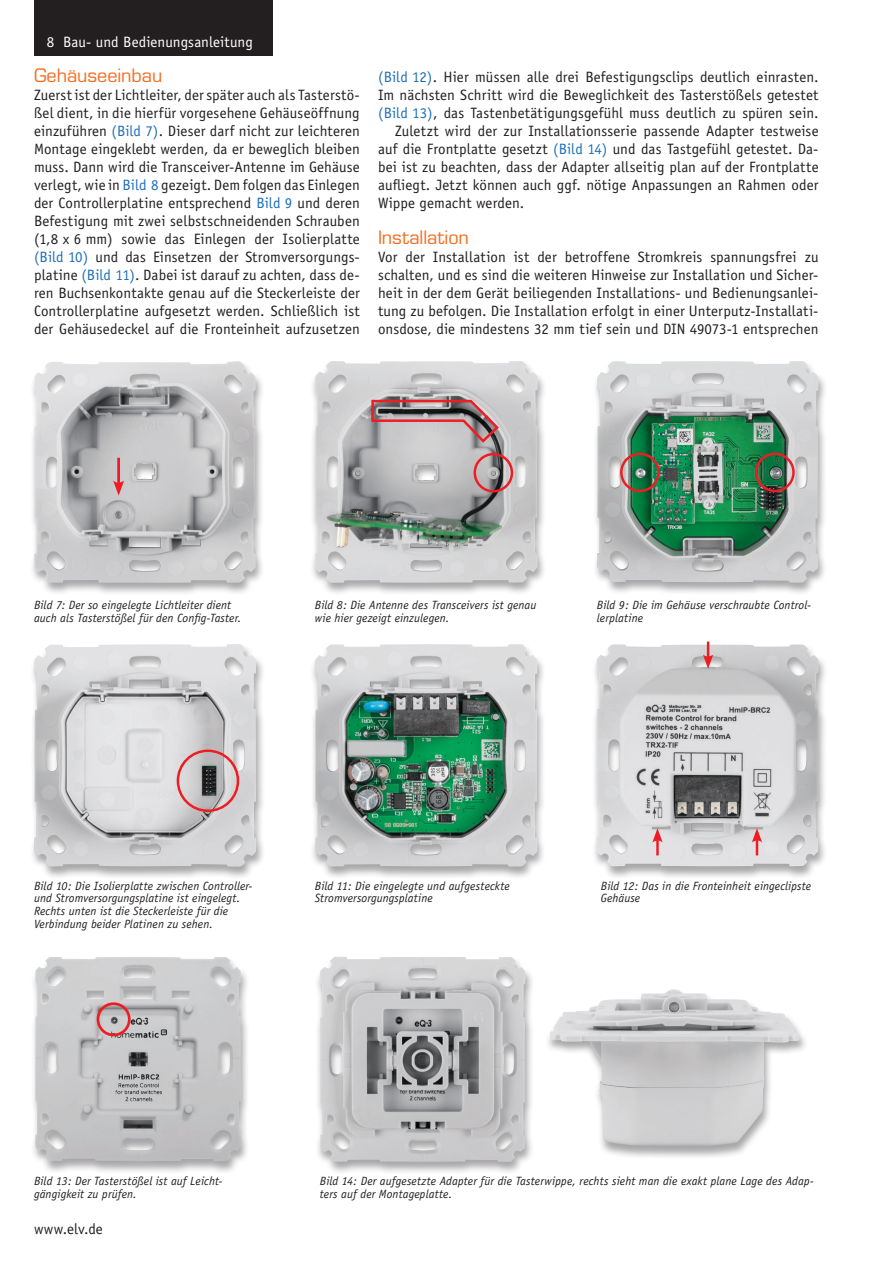
<style>
.page{position:relative;width:893px;height:1263px;background:#fff}
.page>*{position:absolute;margin:0;border:0;box-sizing:border-box;transform-origin:0 0}
.t1{font:18px "Eurostile";color:#f36e21}
.t2{font:15px/18px "Officina Sans";letter-spacing:.005em;color:#231f20;text-align:justify}
.t3{font:15px "Officina Sans";letter-spacing:.005em;color:#fff}
.t4{font:italic 12px/12.8px "Officina Sans";letter-spacing:.01em;color:#231f20}
.s1{color:#1f6fb8}
</style>
<div class="page">
<div style="left:34px;top:0;width:238px;height:55px;background:#231f20"></div>
<div style="left:592px;top:644px;width:236px;height:235px;background:#231f20;opacity:.4"></div>
<img style="left:596px;top:644px;width:223px;height:222px">
<div style="left:592px;top:361px;width:236px;height:235px;background:#231f20;opacity:.4"></div>
<img style="left:597px;top:361px;width:222px;height:222px">
<div style="left:545px;top:989px;width:264px;height:170px;background:#231f20;opacity:.4"></div>
<img style="left:550px;top:989px;width:249px;height:157px">
<div style="left:31px;top:956px;width:219px;height:218px;background:#231f20;opacity:.4"></div>
<img style="left:35px;top:957px;width:206px;height:204px">
<div style="left:97px;top:1002px;width:34px;height:34px;border:3px solid #ee1d23;border-radius:50%"></div>
<div style="left:315px;top:956px;width:219px;height:219px;background:#231f20;opacity:.4"></div>
<img style="left:320px;top:957px;width:205px;height:205px">
<div style="left:29px;top:644px;width:236px;height:236px;background:#231f20;opacity:.4"></div>
<img style="left:34px;top:644px;width:222px;height:223px">
<div style="left:310px;top:644px;width:237px;height:236px;background:#231f20;opacity:.4"></div>
<img style="left:315px;top:644px;width:222px;height:222px">
<div style="left:177px;top:749px;width:62px;height:63px;border:3px solid #ee1d23;border-radius:50%"></div>
<svg style="left:703px;top:641px;width:10px;height:28px"></svg>
<hr style="left:656px;top:838px;width:3px;height:17px;background:#ee1d23">
<svg style="left:652px;top:828px;width:11px;height:14px"></svg>
<svg style="left:752px;top:828px;width:10px;height:27px"></svg>
<div style="left:620px;top:452px;width:40px;height:40px;border:2px solid #ee1d23;border-radius:50%"></div>
<div style="left:755px;top:452px;width:40px;height:40px;border:2px solid #ee1d23;border-radius:50%"></div>
<div style="left:29px;top:361px;width:236px;height:235px;background:#231f20;opacity:.4"></div>
<img style="left:34px;top:361px;width:222px;height:222px">
<div style="left:310px;top:361px;width:237px;height:235px;background:#231f20;opacity:.4"></div>
<img style="left:315px;top:361px;width:223px;height:222px">
<hr style="left:117px;top:458px;width:3px;height:28px;background:#ee1d23">
<svg style="left:113px;top:480px;width:11px;height:16px"></svg>
<div style="left:474px;top:453px;width:39px;height:39px;border:2px solid #ee1d23;border-radius:50%"></div>
<svg style="left:370px;top:399px;width:131px;height:45px"></svg>
<p class="t3" style="left:47px;top:33px;width:208px">8 Bau- und Bedienungsanleitung</p>
<p class="t1" style="left:34px;top:64px;width:130px">Gehäuseeinbau</p>
<p class="t2" style="left:34px;top:86px;width:327px">Zuerst ist der Lichtleiter, der später auch als Tasterstö&shy;ßel dient, in die hierfür vorgesehene Gehäuseöffnung einzuführen <span class="s1">(Bild 7)</span>. Dieser darf nicht zur leichteren Montage eingeklebt werden, da er beweglich bleiben muss. Dann wird die Transceiver-Antenne im Gehäuse verlegt, wie in <span class="s1">Bild 8</span> gezeigt. Dem folgen das Einlegen der Controllerplatine entsprechend <span class="s1">Bild 9</span> und deren Befestigung mit zwei selbstschneidenden Schrauben (1,8 x 6 mm) sowie das Einlegen der Isolierplatte <span class="s1">(Bild 10)</span> und das Einsetzen der Stromversorgungs&shy;platine <span class="s1">(Bild 11)</span>. Dabei ist darauf zu achten, dass de&shy;ren Buchsenkontakte genau auf die Steckerleiste der Controllerplatine aufgesetzt werden. Schließlich ist der Gehäusedeckel auf die Fronteinheit aufzusetzen</p>
<p class="t2" style="left:378px;top:68px;width:442px"><span class="s1">(Bild 12)</span>. Hier müssen alle drei Befestigungsclips deutlich einrasten.</p>
<p class="t2" style="left:378px;top:86px;width:442px">Im nächsten Schritt wird die Beweglichkeit des Tasterstößels getestet</p>
<p class="t2" style="left:378px;top:104px;width:442px"><span class="s1">(Bild 13)</span>, das Tastenbetätigungsgefühl muss deutlich zu spüren sein.</p>
<p class="t2" style="left:395px;top:122px;width:425px">Zuletzt wird der zur Installationsserie passende Adapter testweise</p>
<p class="t2" style="left:378px;top:140px;width:442px">auf die Frontplatte gesetzt <span class="s1">(Bild 14)</span> und das Tastgefühl getestet. Da-</p>
<p class="t2" style="left:378px;top:158px;width:442px">bei ist zu beachten, dass der Adapter allseitig plan auf der Frontplatte</p>
<p class="t2" style="left:378px;top:176px;width:442px">aufliegt. Jetzt können auch ggf. nötige Anpassungen an Rahmen oder</p>
<p class="t2" style="left:378px;top:194px;width:148px">Wippe gemacht werden.</p>
<p class="t1" style="left:378px;top:226px;width:92px">Installation</p>
<p class="t2" style="left:378px;top:248px;width:442px">Vor der Installation ist der betroffene Stromkreis spannungsfrei zu schalten, und es sind die weiteren Hinweise zur Installation und Sicher&shy;heit in der dem Gerät beiliegenden Installations- und Bedienungsanlei&shy;tung zu befolgen. Die Installation erfolgt in einer Unterputz-Installati&shy;onsdose, die mindestens 32 mm tief sein und DIN 49073-1 entsprechen</p>
<p class="t4" style="left:34px;top:599px;width:209px">Bild 7: Der so eingelegte Lichtleiter dient auch als Tasterstößel für den Config-Taster.</p>
<p class="t4" style="left:315px;top:599px;width:223px">Bild 8: Die Antenne des Transceivers ist genau wie hier gezeigt einzulegen.</p>
<p class="t4" style="left:597px;top:599px;width:216px">Bild 9: Die im Gehäuse verschraubte Control&shy;lerplatine</p>
<p class="t4" style="left:34px;top:879px;width:220px">Bild 10: Die Isolierplatte zwischen Controller&shy;und Stromversorgungsplatine ist eingelegt.<br>Rechts unten ist die Steckerleiste für die Verbindung beider Platinen zu sehen.</p>
<p class="t4" style="left:315px;top:879px;width:197px">Bild 11: Die eingelegte und aufgesteckte<br>Stromversorgungsplatine</p>
<p class="t4" style="left:601px;top:879px;width:212px">Bild 12: Das in die Fronteinheit eingeclipste<br>Gehäuse</p>
<p class="t4" style="left:34px;top:1175px;width:190px">Bild 13: Der Tasterstößel ist auf Leicht&shy;gängigkeit zu prüfen.</p>
<p class="t4" style="left:320px;top:1175px;width:495px">Bild 14: Der aufgesetzte Adapter für die Tasterwippe, rechts sieht man die exakt plane Lage des Adap&shy;ters auf der Montageplatte.</p>
<p class="t2" style="left:34px;top:1220px;width:70px">www.elv.de</p>
</div>
